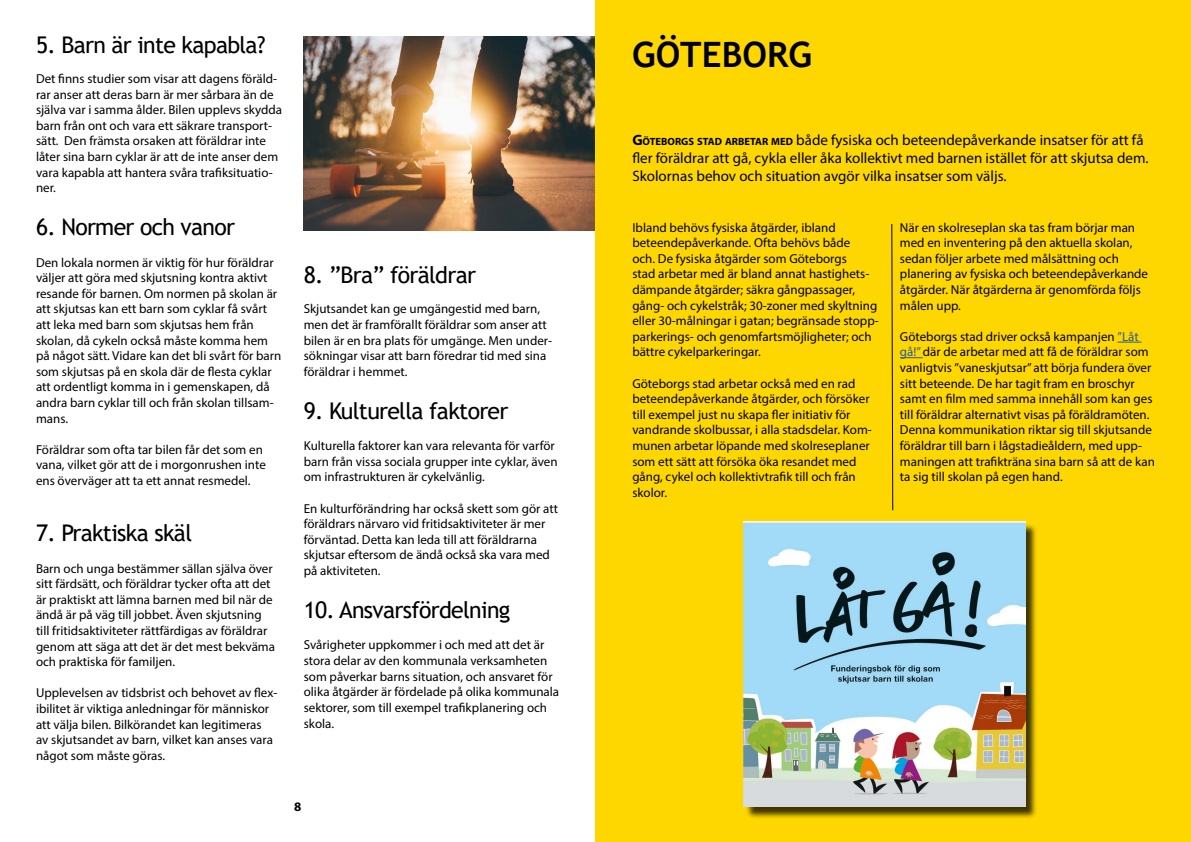
<style>
.page{position:relative;width:1191px;height:842px;background:#fff}
.page>*{position:absolute;margin:0;border:0;box-sizing:border-box;transform-origin:0 0}
.t1{font:700 35px "Trebuchet MS";color:#000}
.t2{font:23px "Trebuchet MS";letter-spacing:-.03em;color:#000}
.t3{font:15px/18px "Myriad Pro";color:#000}
.t4{font:13px/15.6px "Myriad Pro";color:#000}
.t5{font:700 13px "Myriad Pro";color:#000}
.s1{font-weight:700}
.s2{font-weight:700;font-size:10.5px}
.s3{color:#275b9b}
</style>
<div class="page">
<img style="left:304px;top:36px;width:291px;height:194px">
<div style="left:595px;top:0;width:596px;height:842px;background:#ffd700"></div>
<svg style="left:1117px;top:342px;width:24px;height:1px"></svg>
<svg style="left:900px;top:357px;width:22px;height:1px"></svg>
<div style="left:745px;top:523px;width:292px;height:296px;background:#000;opacity:.75"></div>
<img style="left:743px;top:522px;width:282px;height:285px">
<svg style="left:891px;top:224px;width:2px;height:287px"></svg>
<h2 class="t2" style="left:36px;top:30px;width:231px">5. Barn är inte kapabla?</h2>
<p class="t4" style="left:36px;top:71px;width:248px">Det finns studier som visar att dagens föräld&shy;rar anser att deras barn är mer sårbara än de själva var i samma ålder. Bilen upplevs skydda barn från ont och vara ett säkrare transport&shy;sätt. Den främsta orsaken att föräldrar inte låter sina barn cyklar är att de inte anser dem vara kapabla att hantera svåra trafiksituatio&shy;ner.</p>
<h2 class="t2" style="left:36px;top:213px;width:200px">6. Normer och vanor</h2>
<p class="t4" style="left:36px;top:254px;width:247px">Den lokala normen är viktig för hur föräldrar väljer att göra med skjutsning kontra aktivt resande för barnen. Om normen på skolan är att skjutsas kan ett barn som cyklar få svårt att leka med barn som skjutsas hem från skolan, då cykeln också måste komma hem på något sätt. Vidare kan det bli svårt för barn som skjutsas på en skola där de flesta cyklar att ordentligt komma in i gemenskapen, då andra barn cyklar till och från skolan tillsam&shy;mans.</p>
<p class="t4" style="left:36px;top:441px;width:231px">Föräldrar som ofta tar bilen får det som en vana, vilket gör att de i morgonrushen inte ens överväger att ta ett annat resmedel.</p>
<h2 class="t2" style="left:36px;top:519px;width:158px">7. Praktiska skäl</h2>
<p class="t4" style="left:36px;top:560px;width:240px">Barn och unga bestämmer sällan själva över sitt färdsätt, och föräldrar tycker ofta att det är praktiskt att lämna barnen med bil när de ändå är på väg till jobbet. Även skjutsning till fritidsaktiviteter rättfärdigas av föräldrar genom att säga att det är det mest bekväma och praktiska för familjen.</p>
<p class="t4" style="left:36px;top:685px;width:243px">Upplevelsen av tidsbrist och behovet av flex&shy;ibilitet är viktiga anledningar för människor att välja bilen. Bilkörandet kan legitimeras av skjutsandet av barn, vilket kan anses vara något som måste göras.</p>
<h2 class="t2" style="left:304px;top:261px;width:174px">8. ”Bra” föräldrar</h2>
<p class="t4" style="left:304px;top:301px;width:250px">Skjutsandet kan ge umgängestid med barn, men det är framförallt föräldrar som anser att bilen är en bra plats för umgänge. Men under&shy;sökningar visar att barn föredrar tid med sina föräldrar i hemmet.</p>
<h2 class="t2" style="left:304px;top:396px;width:206px">9. Kulturella faktorer</h2>
<p class="t4" style="left:304px;top:438px;width:255px">Kulturella faktorer kan vara relevanta för varför barn från vissa sociala grupper inte cyklar, även om infrastrukturen är cykelvänlig.</p>
<p class="t4" style="left:304px;top:500px;width:256px">En kulturförändring har också skett som gör att föräldrars närvaro vid fritidsaktiviteter är mer förväntad. Detta kan leda till att föräldrarna skjutsar eftersom de ändå också ska vara med på aktiviteten.</p>
<h2 class="t2" style="left:304px;top:596px;width:208px">10. Ansvarsfördelning</h2>
<p class="t4" style="left:304px;top:637px;width:257px">Svårigheter uppkommer i och med att det är stora delar av den kommunala verksamheten som påverkar barns situation, och ansvaret för olika åtgärder är fördelade på olika kommunala sektorer, som till exempel trafikplanering och skola.</p>
<p class="t5" style="left:294px;top:798px;width:9px">8</p>
<h1 class="t1" style="left:632px;top:33px;width:181px">GÖTEBORG</h1>
<p class="t3" style="left:632px;top:131px;width:518px"><span class="s1">G</span><span class="s2">ÖTEBORGS STAD ARBETAR MED</span> både fysiska och beteendepåverkande insatser för att få fler föräldrar att gå, cykla eller åka kollektivt med barnen istället för att skjutsa dem.<br>Skolornas behov och situation avgör vilka insatser som väljs.</p>
<p class="t4" style="left:632px;top:219px;width:248px">Ibland behövs fysiska åtgärder, ibland beteendepåverkande. Ofta behövs både<br>och. De fysiska åtgärder som Göteborgs<br>stad arbetar med är bland annat hastighets&shy;dämpande åtgärder; säkra gångpassager, gång- och cykelstråk; 30-zoner med skyltning eller 30-målningar i gatan; begränsade stopp&shy;parkerings- och genomfartsmöjligheter; och bättre cykelparkeringar.</p>
<p class="t4" style="left:632px;top:375px;width:241px">Göteborgs stad arbetar också med en rad beteendepåverkande åtgärder, och försöker till exempel just nu skapa fler initiativ för vandrande skolbussar, i alla stadsdelar. Kom&shy;munen arbetar löpande med skolreseplaner som ett sätt att försöka öka resandet med gång, cykel och kollektivtrafik till och från skolor.</p>
<p class="t4" style="left:900px;top:219px;width:250px">När en skolreseplan ska tas fram börjar man med en inventering på den aktuella skolan, sedan följer arbete med målsättning och planering av fysiska och beteendepåverkande åtgärder. När åtgärderna är genomförda följs målen upp.</p>
<p class="t4" style="left:900px;top:328px;width:256px">Göteborgs stad driver också kampanjen <span class="s3">”Låt gå!”</span> där de arbetar med att få de föräldrar som vanligtvis ”vaneskjutsar” att börja fundera över sitt beteende. De har tagit fram en broschyr samt en film med samma innehåll som kan ges till föräldrar alternativt visas på föräldramöten.<br>Denna kommunikation riktar sig till skjutsande föräldrar till barn i lågstadieåldern, med upp&shy;maningen att trafikträna sina barn så att de kan ta sig till skolan på egen hand.</p>
</div>
